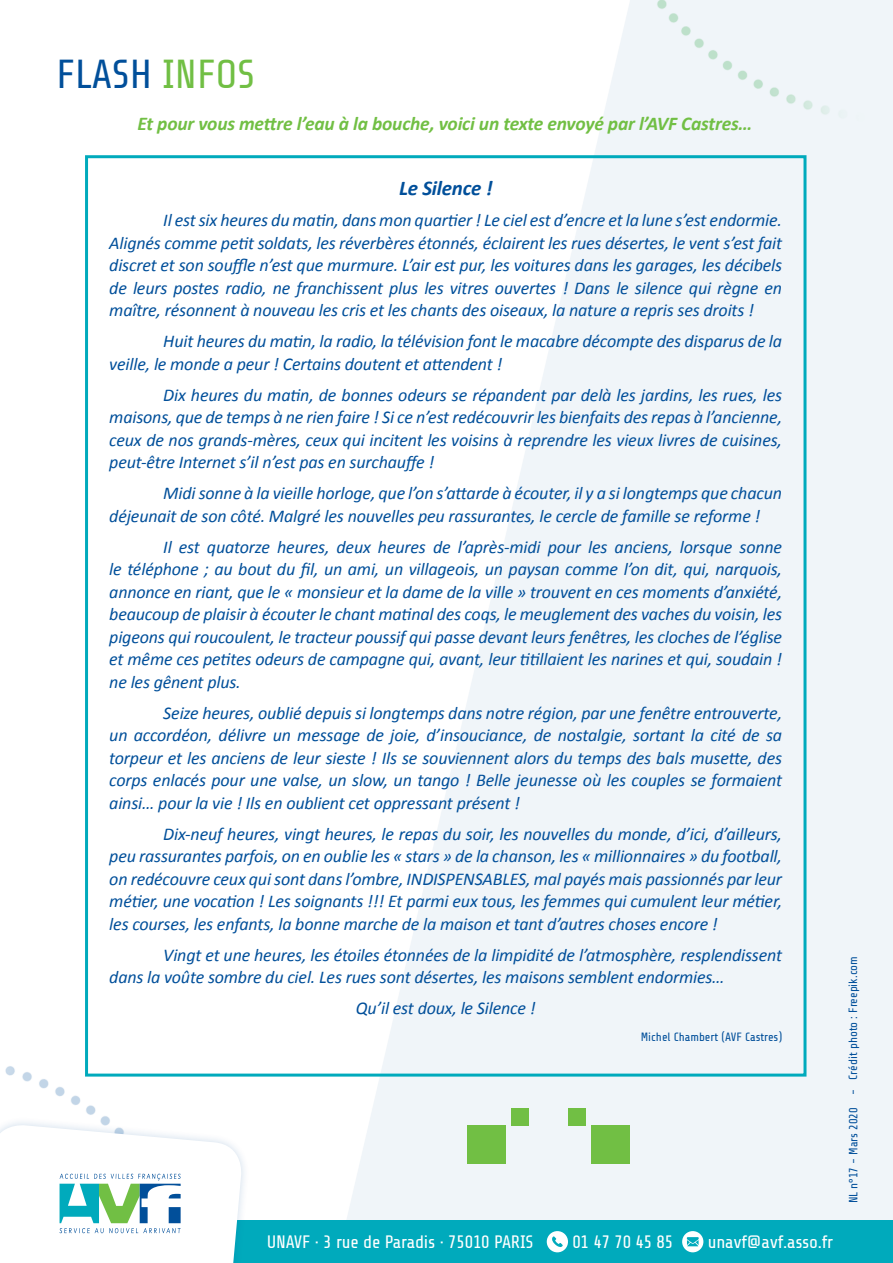
<style>
.page{position:relative;width:893px;height:1263px;background:#fff}
.page>*{position:absolute;margin:0;border:0;box-sizing:border-box;transform-origin:0 0}
.GROS_TITRE_vert{font:40.5px "Share Tech";color:#014f9a}
.TEXTE{font:italic 700 21px "Calibri";letter-spacing:-.01em;color:#014f9a}
.TEXTE_gras_vert{font:italic 700 19.5px "Calibri";letter-spacing:-.01em;color:#71bf44}
.TEXTE-2{font:italic 18px/22.5px "Calibri";letter-spacing:-.01em;color:#014f9a;text-align:justify}
.t1{font:18px "Share Tech";letter-spacing:-.01em;color:#fff}
.Légende{font:12px "Share Tech";color:#014f9a}
.s1{color:#71bf44}
</style>
<div class="page">
<img style="left:5px;top:0;width:888px;height:1220px">
<div style="left:0;top:1220px;width:893px;height:43px;background:#00aabc"></div>
<div style="left:0;top:1116px;width:250px;height:147px;background:#014f9a;opacity:.2"></div>
<svg style="left:0;top:1122px;width:244px;height:141px"></svg>
<svg style="left:547px;top:1231px;width:21px;height:21px"></svg>
<svg style="left:682px;top:1231px;width:21px;height:21px"></svg>
<div style="left:468px;top:1125px;width:38px;height:38px;background:#71bf44"></div>
<div style="left:511px;top:1108px;width:17px;height:17px;background:#71bf44"></div>
<div style="left:591px;top:1125px;width:38px;height:38px;background:#71bf44"></div>
<div style="left:569px;top:1108px;width:17px;height:17px;background:#71bf44"></div>
<p class="GROS_TITRE_vert" style="left:57px;top:53px;width:200px">FLASH <span class="s1">INFOS</span></p>
<p class="TEXTE_gras_vert" style="left:137px;top:111px;width:616px">Et pour vous mettre l’eau à la bouche, voici un texte envoyé par l’AVF Castres…</p>
<p class="TEXTE" style="left:399px;top:175px;width:95px">Le Silence !</p>
<p class="TEXTE-2" style="left:109px;top:208px;width:674px;text-indent:54px">Il est six heures du matin, dans mon quartier ! Le ciel est d’encre et la lune s’est endormie.<br>Alignés comme petit soldats, les réverbères étonnés, éclairent les rues désertes, le vent s’est fait discret et son souffle n’est que murmure. L’air est pur, les voitures dans les garages, les décibels de leurs postes radio, ne franchissent plus les vitres ouvertes ! Dans le silence qui règne en maître, résonnent à nouveau les cris et les chants des oiseaux, la nature a repris ses droits !</p>
<p class="TEXTE-2" style="left:109px;top:329px;width:674px;text-indent:54px">Huit heures du matin, la radio, la télévision font le macabre décompte des disparus de la veille, le monde a peur ! Certains doutent et attendent !</p>
<p class="TEXTE-2" style="left:109px;top:383px;width:674px;text-indent:54px">Dix heures du matin, de bonnes odeurs se répandent par delà les jardins, les rues, les maisons, que de temps à ne rien faire ! Si ce n’est redécouvrir les bienfaits des repas à l’ancienne, ceux de nos grands-mères, ceux qui incitent les voisins à reprendre les vieux livres de cuisines, peut-être Internet s’il n’est pas en surchauffe !</p>
<p class="TEXTE-2" style="left:109px;top:481px;width:674px;text-indent:54px">Midi sonne à la vieille horloge, que l’on s’attarde à écouter, il y a si longtemps que chacun déjeunait de son côté. Malgré les nouvelles peu rassurantes, le cercle de famille se reforme !</p>
<p class="TEXTE-2" style="left:109px;top:535px;width:674px;text-indent:54px">Il est quatorze heures, deux heures de l’après-midi pour les anciens, lorsque sonne le téléphone ; au bout du fil, un ami, un villageois, un paysan comme l’on dit, qui, narquois, annonce en riant, que le « monsieur et la dame de la ville » trouvent en ces moments d’anxiété, beaucoup de plaisir à écouter le chant matinal des coqs, le meuglement des vaches du voisin, les pigeons qui roucoulent, le tracteur poussif qui passe devant leurs fenêtres, les cloches de l’église et même ces petites odeurs de campagne qui, avant, leur titillaient les narines et qui, soudain ! ne les gênent plus.</p>
<p class="TEXTE-2" style="left:109px;top:701px;width:674px;text-indent:54px">Seize heures, oublié depuis si longtemps dans notre région, par une fenêtre entrouverte, un accordéon, délivre un message de joie, d’insouciance, de nostalgie, sortant la cité de sa torpeur et les anciens de leur sieste ! Ils se souviennent alors du temps des bals musette, des corps enlacés pour une valse, un slow, un tango ! Belle jeunesse où les couples se formaient ainsi… pour la vie ! Ils en oublient cet oppressant présent !</p>
<p class="TEXTE-2" style="left:109px;top:822px;width:674px;text-indent:54px">Dix-neuf heures, vingt heures, le repas du soir, les nouvelles du monde, d’ici, d’ailleurs, peu rassurantes parfois, on en oublie les « stars » de la chanson, les « millionnaires » du football, on redécouvre ceux qui sont dans l’ombre, INDISPENSABLES, mal payés mais passionnés par leur métier, une vocation ! Les soignants !!! Et parmi eux tous, les femmes qui cumulent leur métier, les courses, les enfants, la bonne marche de la maison et tant d’autres choses encore !</p>
<p class="TEXTE-2" style="left:109px;top:943px;width:674px;text-indent:54px">Vingt et une heures, les étoiles étonnées de la limpidité de l’atmosphère, resplendissent dans la voûte sombre du ciel. Les rues sont désertes, les maisons semblent endormies…</p>
<p class="TEXTE-2" style="left:356px;top:996px;width:181px">Qu’il est doux, le Silence !</p>
<p class="Légende" style="left:641px;top:1031px;width:143px">Michel Chambert (AVF Castres)</p>
<p class="t1" style="left:267px;top:1233px;width:268px">UNAVF · 3 rue de Paradis · 75010 PARIS</p>
<p class="t1" style="left:572px;top:1233px;width:102px">01 47 70 45 85</p>
<p class="t1" style="left:708px;top:1233px;width:127px">unavf@avf.asso.fr</p>
<p class="Légende" style="left:847px;top:1095px;width:141px;rotate:-90deg">- Crédit photo : Freepik.com</p>
<p class="Légende" style="left:847px;top:1203px;width:98px;rotate:-90deg">NL n°17 - Mars 2020</p>
</div>
